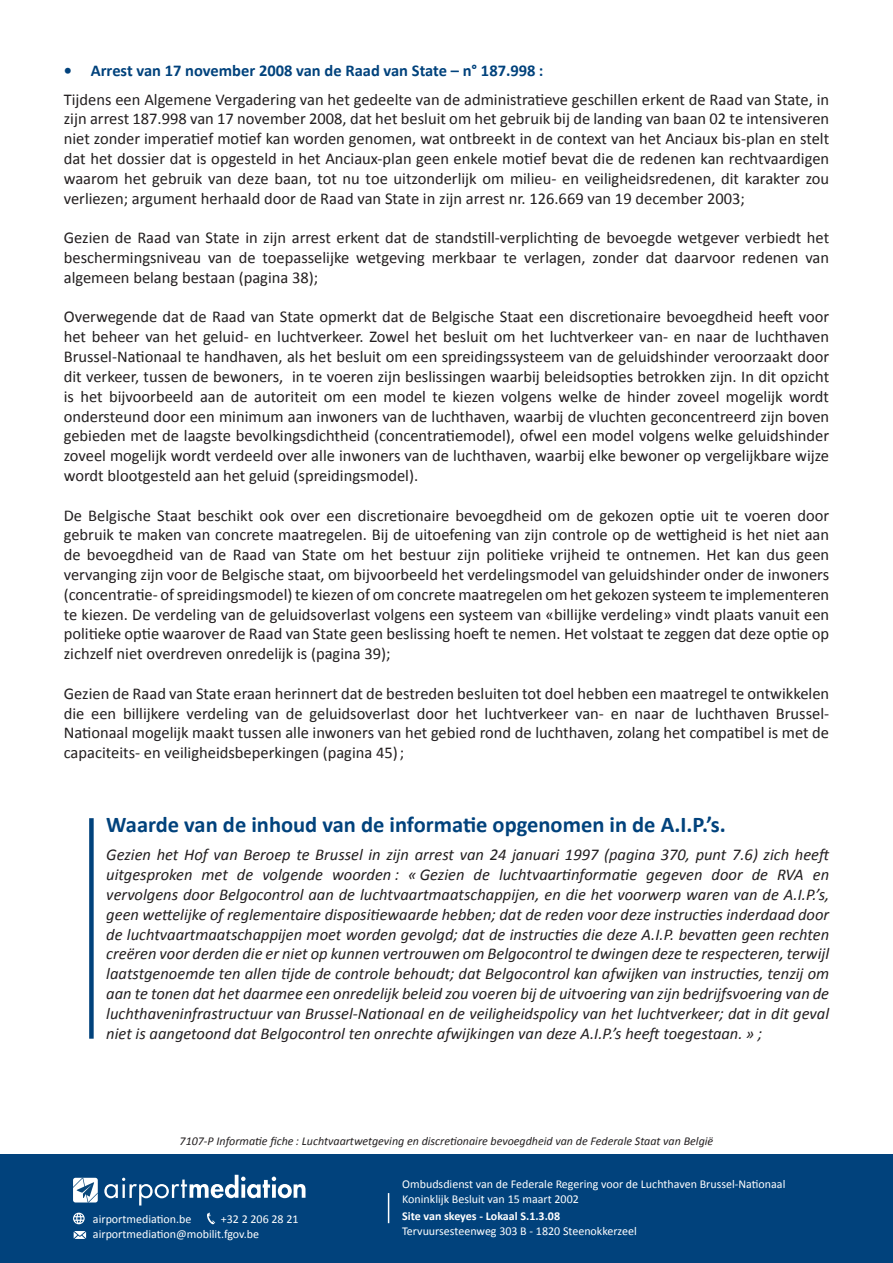
<style>
.page{position:relative;width:893px;height:1263px;background:#fff}
.page>*{position:absolute;margin:0;border:0;box-sizing:border-box;transform-origin:0 0}
.t1{font:700 22.5px "Calibri";color:#01427c}
.t2{font:16.5px/19.8px "Calibri";color:#231f20;text-align:justify}
.t3{font:italic 16.5px/19.8px "Calibri";color:#231f20;text-align:justify}
.t4{font:700 16.5px "Calibri";color:#01427c}
.t5{font:12px/14.4px "Calibri";color:#fff}
.t6{font:italic 12px "Calibri";color:#231f20}
.t7{font:700 12px "Calibri";color:#fff}
</style>
<div class="page">
<div style="left:0;top:1154px;width:893px;height:109px;background:#01427c"></div>
<hr style="left:388px;top:1193px;width:1px;height:30px;background:#fff">
<svg style="left:74px;top:1231px;width:12px;height:8px"></svg>
<svg style="left:73px;top:1213px;width:12px;height:11px"></svg>
<svg style="left:207px;top:1212px;width:8px;height:12px"></svg>
<svg style="left:104px;top:1175px;width:201px;height:30px"></svg>
<svg style="left:73px;top:1178px;width:25px;height:24px"></svg>
<div style="left:89px;top:818px;width:5px;height:221px;background:#01427c"></div>
<p class="t4" style="left:64px;top:59px;width:481px">• Arrest van 17 november 2008 van de Raad van State – n° 187.998 :</p>
<p class="t2" style="left:64px;top:89px;width:767px">Tijdens een Algemene Vergadering van het gedeelte van de administratieve geschillen erkent de Raad van State, in zijn arrest 187.998 van 17 november 2008, dat het besluit om het gebruik bij de landing van baan 02 te intensiveren niet zonder imperatief motief kan worden genomen, wat ontbreekt in de context van het Anciaux bis-plan en stelt dat het dossier dat is opgesteld in het Anciaux-plan geen enkele motief bevat die de redenen kan rechtvaardigen waarom het gebruik van deze baan, tot nu toe uitzonderlijk om milieu- en veiligheidsredenen, dit karakter zou verliezen; argument herhaald door de Raad van State in zijn arrest nr. 126.669 van 19 december 2003;</p>
<p class="t2" style="left:64px;top:227px;width:767px">Gezien de Raad van State in zijn arrest erkent dat de standstill-verplichting de bevoegde wetgever verbiedt het beschermingsniveau van de toepasselijke wetgeving merkbaar te verlagen, zonder dat daarvoor redenen van algemeen belang bestaan (pagina 38);</p>
<p class="t2" style="left:64px;top:306px;width:767px">Overwegende dat de Raad van State opmerkt dat de Belgische Staat een discretionaire bevoegdheid heeft voor het beheer van het geluid- en luchtverkeer. Zowel het besluit om het luchtverkeer van- en naar de luchthaven Brussel-Nationaal te handhaven, als het besluit om een spreidingssysteem van de geluidshinder veroorzaakt door dit verkeer, tussen de bewoners, in te voeren zijn beslissingen waarbij beleidsopties betrokken zijn. In dit opzicht is het bijvoorbeeld aan de autoriteit om een model te kiezen volgens welke de hinder zoveel mogelijk wordt ondersteund door een minimum aan inwoners van de luchthaven, waarbij de vluchten geconcentreerd zijn boven gebieden met de laagste bevolkingsdichtheid (concentratiemodel), ofwel een model volgens welke geluidshinder zoveel mogelijk wordt verdeeld over alle inwoners van de luchthaven, waarbij elke bewoner op vergelijkbare wijze wordt blootgesteld aan het geluid (spreidingsmodel).</p>
<p class="t2" style="left:64px;top:504px;width:767px">De Belgische Staat beschikt ook over een discretionaire bevoegdheid om de gekozen optie uit te voeren door gebruik te maken van concrete maatregelen. Bij de uitoefening van zijn controle op de wettigheid is het niet aan de bevoegdheid van de Raad van State om het bestuur zijn politieke vrijheid te ontnemen. Het kan dus geen vervanging zijn voor de Belgische staat, om bijvoorbeeld het verdelingsmodel van geluidshinder onder de inwoners (concentratie- of spreidingsmodel) te kiezen of om concrete maatregelen om het gekozen systeem te implementeren te kiezen. De verdeling van de geluidsoverlast volgens een systeem van «billijke verdeling» vindt plaats vanuit een politieke optie waarover de Raad van State geen beslissing hoeft te nemen. Het volstaat te zeggen dat deze optie op zichzelf niet overdreven onredelijk is (pagina 39);</p>
<p class="t2" style="left:64px;top:683px;width:767px">Gezien de Raad van State eraan herinnert dat de bestreden besluiten tot doel hebben een maatregel te ontwikkelen die een billijkere verdeling van de geluidsoverlast door het luchtverkeer van- en naar de luchthaven Brussel-Nationaal mogelijk maakt tussen alle inwoners van het gebied rond de luchthaven, zolang het compatibel is met de capaciteits- en veiligheidsbeperkingen (pagina 45);</p>
<p class="t1" style="left:106px;top:808px;width:621px">Waarde van de inhoud van de informatie opgenomen in de A.I.P.’s.</p>
<p class="t3" style="left:106px;top:844px;width:726px">Gezien het Hof van Beroep te Brussel in zijn arrest van 24 januari 1997 (pagina 370, punt 7.6) zich heeft uitgesproken met de volgende woorden : « Gezien de luchtvaartinformatie gegeven door de RVA en vervolgens door Belgocontrol aan de luchtvaartmaatschappijen, en die het voorwerp waren van de A.I.P.’s, geen wettelijke of reglementaire dispositiewaarde hebben; dat de reden voor deze instructies inderdaad door de luchtvaartmaatschappijen moet worden gevolgd; dat de instructies die deze A.I.P. bevatten geen rechten creëren voor derden die er niet op kunnen vertrouwen om Belgocontrol te dwingen deze te respecteren, terwijl laatstgenoemde ten allen tijde de controle behoudt; dat Belgocontrol kan afwijken van instructies, tenzij om aan te tonen dat het daarmee een onredelijk beleid zou voeren bij de uitvoering van zijn bedrijfsvoering van de luchthaveninfrastructuur van Brussel-Nationaal en de veiligheidspolicy van het luchtverkeer; dat in dit geval niet is aangetoond dat Belgocontrol ten onrechte afwijkingen van deze A.I.P.’s heeft toegestaan. » ;</p>
<p class="t6" style="left:180px;top:1133px;width:535px">7107-P Informatie fiche : Luchtvaartwetgeving en discretionaire bevoegdheid van de Federale Staat van België</p>
<p class="t5" style="left:93px;top:1211px;width:100px">airportmediation.be</p>
<p class="t5" style="left:221px;top:1211px;width:79px">+32 2 206 28 21</p>
<p class="t5" style="left:93px;top:1226px;width:168px">airportmediation@mobilit.fgov.be</p>
<p class="t5" style="left:402px;top:1176px;width:385px">Ombudsdienst van de Federale Regering voor de Luchthaven Brussel-Nationaal<br>Koninklijk Besluit van 15 maart 2002</p>
<p class="t7" style="left:402px;top:1207px;width:159px">Site van skeyes - Lokaal S.1.3.08</p>
<p class="t5" style="left:402px;top:1223px;width:236px">Tervuursesteenweg 303 B - 1820 Steenokkerzeel</p>
</div>
